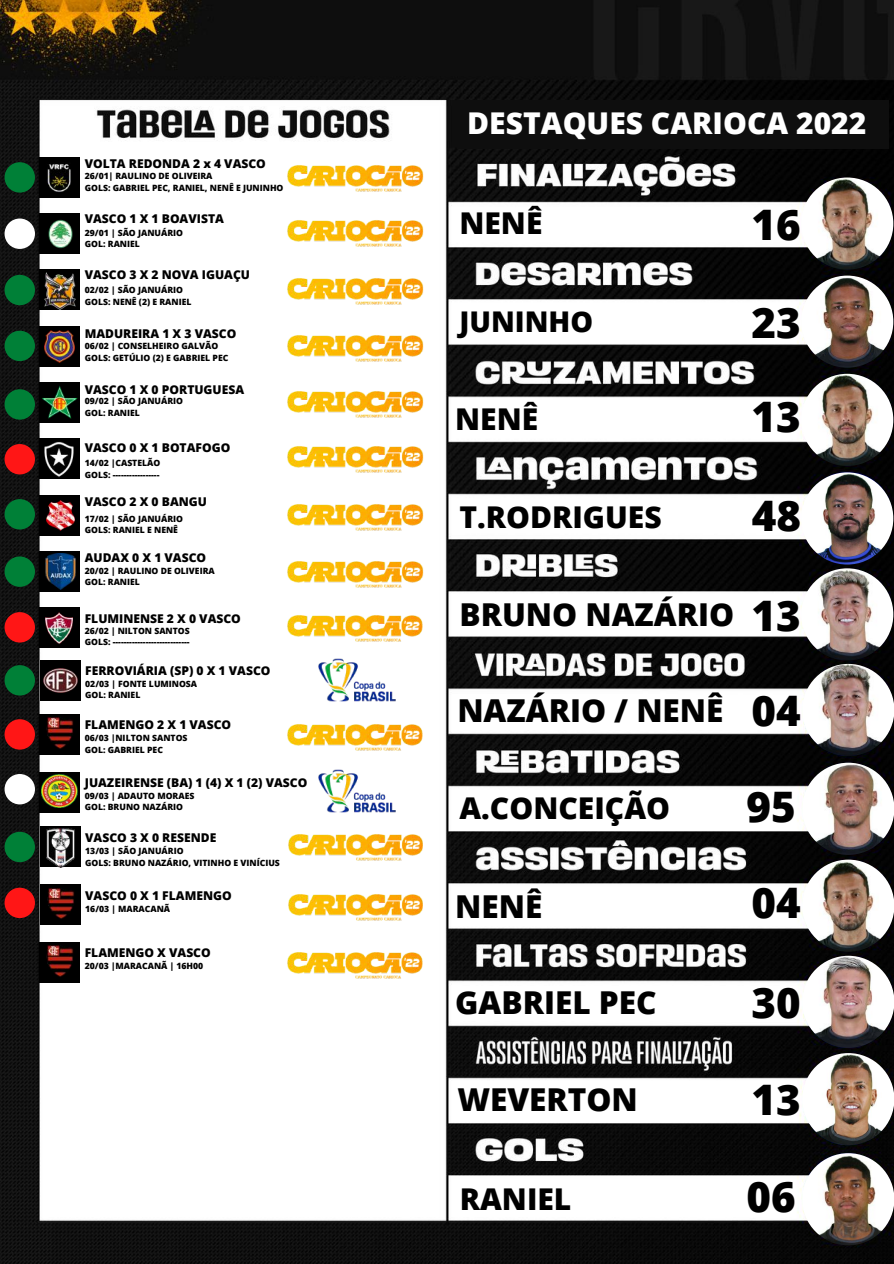
<style>
.page{position:relative;width:894px;height:1264px;background:#fff}
.page>*{position:absolute;margin:0;border:0;box-sizing:border-box;transform-origin:0 0}
.t1{font:800 42px "Open Sans";color:#000}
.t2{font:800 31.5px "Open Sans";color:#000}
.t3{font:800 30px "Open Sans";color:#000}
.t4{font:800 30px "Open Sans";color:#fff}
.t5{font:800 28.5px "Open Sans";color:#000}
.t6{font:800 12.15px "Open Sans";color:#000}
.t7{font:800 8.7px/11.6px "Open Sans";color:#000}
</style>
<div class="page">
<img style="left:0;top:0;width:893px;height:1263px">
<div style="left:457px;top:101px;width:431px;height:47px;background:#0e0e0e"></div>
<div style="left:5px;top:162px;width:30px;height:31px;background:#008037;border-radius:50%"></div>
<div style="left:39px;top:157px;width:41px;height:40px;background:#000"></div>
<div style="left:39px;top:326px;width:41px;height:40px;background:#000"></div>
<div style="left:39px;top:213px;width:41px;height:41px;background:#000"></div>
<div style="left:39px;top:270px;width:41px;height:40px;background:#000"></div>
<div style="left:39px;top:382px;width:41px;height:41px;background:#000"></div>
<div style="left:39px;top:438px;width:41px;height:41px;background:#000"></div>
<div style="left:39px;top:495px;width:41px;height:40px;background:#000"></div>
<div style="left:39px;top:551px;width:41px;height:41px;background:#000"></div>
<div style="left:39px;top:607px;width:41px;height:41px;background:#000"></div>
<div style="left:39px;top:714px;width:41px;height:40px;background:#000"></div>
<div style="left:39px;top:772px;width:41px;height:40px;background:#000"></div>
<img style="left:45px;top:442px;width:29px;height:35px">
<img style="left:800px;top:177px;width:93px;height:93px;border-radius:50%">
<img style="left:800px;top:275px;width:93px;height:93px;border-radius:50%">
<img style="left:800px;top:374px;width:93px;height:92px;border-radius:50%">
<img style="left:800px;top:472px;width:93px;height:92px;border-radius:50%">
<img style="left:800px;top:568px;width:93px;height:92px;border-radius:50%">
<img style="left:802px;top:664px;width:91px;height:92px;border-radius:50%">
<img style="left:802px;top:762px;width:91px;height:92px;border-radius:50%">
<img style="left:802px;top:859px;width:91px;height:92px;border-radius:50%">
<img style="left:802px;top:955px;width:91px;height:92px;border-radius:50%">
<img style="left:802px;top:1053px;width:91px;height:92px;border-radius:50%">
<img style="left:802px;top:1153px;width:91px;height:92px;border-radius:50%">
<div style="left:5px;top:218px;width:30px;height:31px;background:#fff;border-radius:50%"></div>
<div style="left:5px;top:275px;width:30px;height:30px;background:#008037;border-radius:50%"></div>
<img style="left:47px;top:164px;width:24px;height:28px">
<img style="left:48px;top:219px;width:25px;height:30px">
<img style="left:45px;top:272px;width:30px;height:37px">
<img style="left:45px;top:331px;width:29px;height:31px">
<img style="left:42px;top:386px;width:36px;height:33px">
<img style="left:47px;top:500px;width:28px;height:30px">
<img style="left:46px;top:553px;width:29px;height:36px">
<img style="left:46px;top:612px;width:27px;height:31px">
<img style="left:47px;top:717px;width:27px;height:32px">
<div style="left:5px;top:331px;width:30px;height:30px;background:#008037;border-radius:50%"></div>
<div style="left:5px;top:389px;width:30px;height:30px;background:#008037;border-radius:50%"></div>
<div style="left:5px;top:444px;width:30px;height:30px;background:#ff1616;border-radius:50%"></div>
<div style="left:5px;top:499px;width:30px;height:30px;background:#008037;border-radius:50%"></div>
<div style="left:5px;top:556px;width:30px;height:31px;background:#008037;border-radius:50%"></div>
<div style="left:5px;top:612px;width:30px;height:30px;background:#ff1616;border-radius:50%"></div>
<img style="left:286px;top:163px;width:141px;height:30px">
<img style="left:286px;top:218px;width:141px;height:30px">
<img style="left:286px;top:276px;width:141px;height:29px">
<img style="left:286px;top:333px;width:141px;height:30px">
<img style="left:286px;top:389px;width:141px;height:30px">
<img style="left:286px;top:444px;width:141px;height:30px">
<img style="left:286px;top:502px;width:141px;height:29px">
<img style="left:286px;top:559px;width:141px;height:30px">
<img style="left:286px;top:613px;width:141px;height:29px">
<div style="left:40px;top:660px;width:40px;height:41px;background:#000"></div>
<img style="left:313px;top:656px;width:87px;height:49px">
<img style="left:44px;top:668px;width:34px;height:24px">
<img style="left:286px;top:722px;width:141px;height:29px">
<div style="left:5px;top:665px;width:30px;height:30px;background:#008037;border-radius:50%"></div>
<div style="left:40px;top:826px;width:40px;height:41px;background:#000"></div>
<img style="left:47px;top:828px;width:28px;height:40px">
<img style="left:287px;top:832px;width:141px;height:29px">
<img style="left:313px;top:767px;width:87px;height:49px">
<img style="left:41px;top:774px;width:36px;height:33px">
<div style="left:5px;top:719px;width:30px;height:30px;background:#ff1616;border-radius:50%"></div>
<div style="left:5px;top:774px;width:30px;height:30px;background:#fff;border-radius:50%"></div>
<div style="left:5px;top:831px;width:30px;height:31px;background:#008037;border-radius:50%"></div>
<div style="left:40px;top:884px;width:40px;height:40px;background:#000"></div>
<img style="left:47px;top:888px;width:27px;height:31px">
<img style="left:287px;top:892px;width:141px;height:29px">
<div style="left:39px;top:942px;width:41px;height:40px;background:#000"></div>
<img style="left:47px;top:945px;width:27px;height:32px">
<img style="left:286px;top:950px;width:141px;height:29px">
<div style="left:5px;top:887px;width:30px;height:31px;background:#ff1616;border-radius:50%"></div>
<h3 class="t6" style="left:85px;top:155px;width:183px">VOLTA REDONDA 2 x 4 VASCO</h3>
<p class="t7" style="left:85px;top:170px;width:200px">26/01| RAULINO DE OLIVEIRA<br>GOLS: GABRIEL PEC, RANIEL, NENÊ E JUNINHO</p>
<h3 class="t6" style="left:85px;top:209px;width:141px">VASCO 1 X 1 BOAVISTA</h3>
<p class="t7" style="left:85px;top:226px;width:100px">29/01 | SÃO JANUÁRIO<br>GOL: RANIEL</p>
<h3 class="t6" style="left:85px;top:266px;width:167px">VASCO 3 X 2 NOVA IGUAÇU</h3>
<p class="t7" style="left:85px;top:284px;width:108px">02/02 | SÃO JANUÁRIO<br>GOLS: NENÊ (2) E RANIEL</p>
<h3 class="t6" style="left:85px;top:324px;width:153px">MADUREIRA 1 X 3 VASCO</h3>
<p class="t7" style="left:85px;top:340px;width:145px">06/02 | CONSELHEIRO GALVÃO<br>GOLS: GETÚLIO (2) E GABRIEL PEC</p>
<h3 class="t6" style="left:85px;top:380px;width:161px">VASCO 1 X 0 PORTUGUESA</h3>
<p class="t7" style="left:85px;top:395px;width:100px">09/02 | SÃO JANUÁRIO<br>GOL: RANIEL</p>
<h3 class="t6" style="left:85px;top:439px;width:147px">VASCO 0 X 1 BOTAFOGO</h3>
<p class="t7" style="left:85px;top:457px;width:77px">14/02 |CASTELÃO<br>GOLS: -----------------</p>
<h3 class="t6" style="left:85px;top:493px;width:124px">VASCO 2 X 0 BANGU</h3>
<p class="t7" style="left:85px;top:512px;width:100px">17/02 | SÃO JANUÁRIO<br>GOLS: RANIEL E NENÊ</p>
<h3 class="t6" style="left:85px;top:548px;width:123px">AUDAX 0 X 1 VASCO</h3>
<p class="t7" style="left:85px;top:564px;width:131px">20/02 | RAULINO DE OLIVEIRA<br>GOL: RANIEL</p>
<h3 class="t6" style="left:85px;top:610px;width:158px">FLUMINENSE 2 X 0 VASCO</h3>
<p class="t7" style="left:85px;top:624px;width:106px">26/02 | NILTON SANTOS<br>GOLS: ----------------------------</p>
<h3 class="t6" style="left:85px;top:662px;width:187px">FERROVIÁRIA (SP) 0 X 1 VASCO</h3>
<p class="t7" style="left:85px;top:677px;width:113px">02/03 | FONTE LUMINOSA<br>GOL: RANIEL</p>
<h3 class="t6" style="left:85px;top:716px;width:148px">FLAMENGO 2 X 1 VASCO</h3>
<p class="t7" style="left:85px;top:732px;width:104px">06/03 |NILTON SANTOS<br>GOL: GABRIEL PEC</p>
<h3 class="t6" style="left:85px;top:773px;width:224px">JUAZEIRENSE (BA) 1 (4) X 1 (2) VASCO</h3>
<p class="t7" style="left:85px;top:789px;width:111px">09/03 | ADAUTO MORAES<br>GOL: BRUNO NAZÁRIO</p>
<h3 class="t6" style="left:85px;top:828px;width:133px">VASCO 3 X 0 RESENDE</h3>
<p class="t7" style="left:85px;top:844px;width:196px">13/03 | SÃO JANUÁRIO<br>GOLS: BRUNO NAZÁRIO, VITINHO E VINÍCIUS</p>
<h3 class="t6" style="left:85px;top:886px;width:148px">VASCO 0 X 1 FLAMENGO</h3>
<p class="t7" style="left:85px;top:902px;width:86px">16/03 | MARACANÃ</p>
<h3 class="t6" style="left:85px;top:944px;width:127px">FLAMENGO X VASCO</h3>
<p class="t7" style="left:85px;top:960px;width:120px">20/03 |MARACANÃ | 16H00</p>
<h3 class="t4" style="left:467px;top:102px;width:400px">DESTAQUES CARIOCA 2022</h3>
<h3 class="t3" style="left:459px;top:202px;width:84px">NENÊ</h3>
<h1 class="t1" style="left:751px;top:195px;width:51px">16</h1>
<h3 class="t5" style="left:459px;top:301px;width:135px">JUNINHO</h3>
<h1 class="t1" style="left:751px;top:293px;width:51px">23</h1>
<h3 class="t3" style="left:455px;top:397px;width:84px">NENÊ</h3>
<h1 class="t1" style="left:751px;top:387px;width:51px">13</h1>
<h3 class="t3" style="left:459px;top:496px;width:204px">T.RODRIGUES</h3>
<h1 class="t1" style="left:751px;top:486px;width:51px">48</h1>
<h2 class="t2" style="left:459px;top:592px;width:276px">BRUNO NAZÁRIO</h2>
<h1 class="t1" style="left:751px;top:586px;width:51px">13</h1>
<h2 class="t2" style="left:457px;top:688px;width:267px">NAZÁRIO / NENÊ</h2>
<h1 class="t1" style="left:751px;top:681px;width:51px">04</h1>
<h3 class="t3" style="left:459px;top:787px;width:212px">A.CONCEIÇÃO</h3>
<h2 class="t2" style="left:455px;top:884px;width:89px">NENÊ</h2>
<h1 class="t1" style="left:746px;top:777px;width:51px">95</h1>
<h1 class="t1" style="left:751px;top:873px;width:51px">04</h1>
<h2 class="t2" style="left:455px;top:980px;width:203px">GABRIEL PEC</h2>
<h2 class="t2" style="left:457px;top:1077px;width:182px">WEVERTON</h2>
<h3 class="t3" style="left:459px;top:1177px;width:113px">RANIEL</h3>
<h1 class="t1" style="left:751px;top:973px;width:51px">30</h1>
<h1 class="t1" style="left:751px;top:1070px;width:51px">13</h1>
<h1 class="t1" style="left:746px;top:1167px;width:51px">06</h1>
</div>
